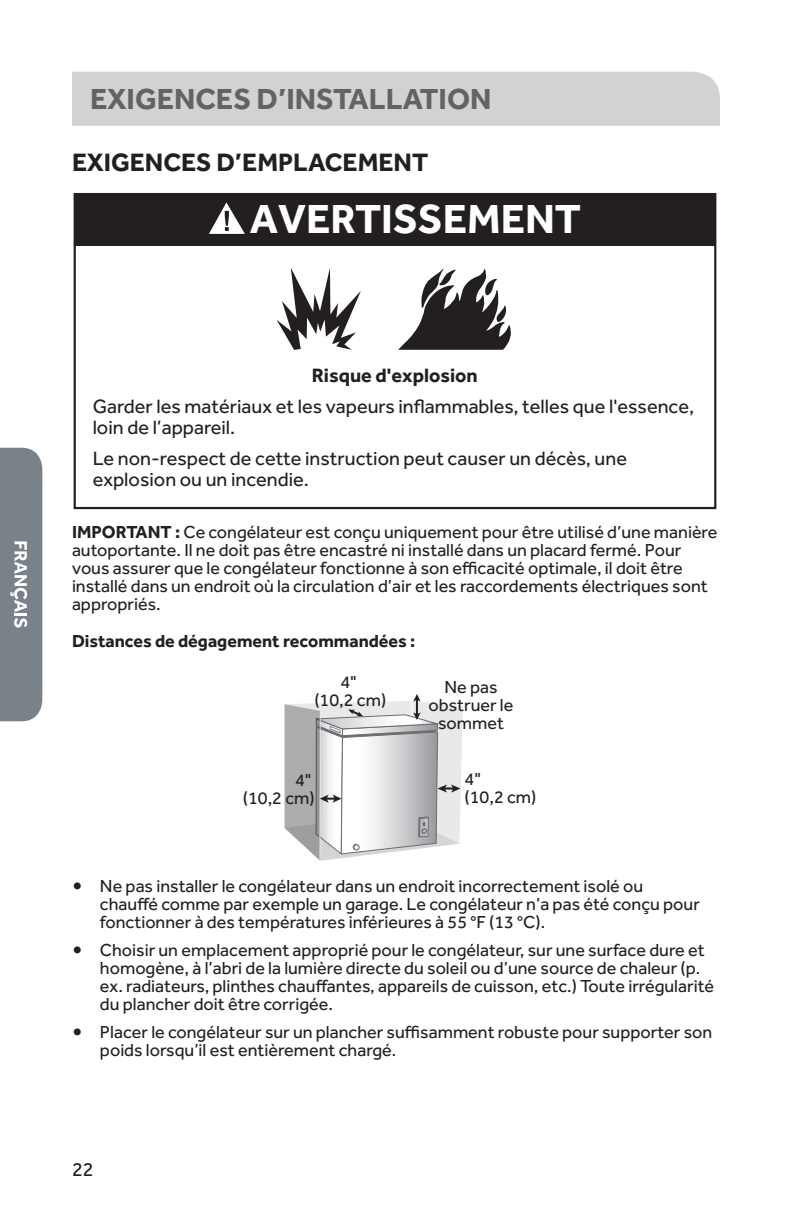
<style>
.page{position:relative;width:792px;height:1224px;background:#fff}
.page>*{position:absolute;margin:0;border:0;box-sizing:border-box;transform-origin:0 0}
.t1{font:700 42px "Effra";color:#fff}
.t2{font:700 30px "Effra";color:#636366}
.t3{font:700 26px "Effra";color:#231f20}
.t4{font:20px/21px "Effra";color:#231f20}
.t5{font:700 20px "Effra";color:#231f20}
.t6{font:18px/18px "Effra";color:#231f20}
.t7{font:700 18px "Effra";color:#231f20}
.s1{font-weight:700}
.s2{font-weight:700;font-size:24px}
</style>
<div class="page">
<svg style="left:0;top:448px;width:42px;height:273px;background:#818890"></svg>
<div style="left:72px;top:72px;width:648px;height:54px;background:#d1d2d4"></div>
<div style="left:74px;top:193px;width:642px;height:316px;border:2px solid #231f20"></div>
<div style="left:75px;top:194px;width:640px;height:52px;background:#231f20"></div>
<svg style="left:209px;top:202px;width:36px;height:32px"></svg>
<svg style="left:277px;top:268px;width:84px;height:82px"></svg>
<svg style="left:398px;top:269px;width:113px;height:81px"></svg>
<svg style="left:284px;top:694px;width:179px;height:167px"></svg>
<h2 class="t2" style="left:90px;top:81px;width:403px">EXIGENCES D’INSTALLATION</h2>
<h3 class="t3" style="left:72px;top:146px;width:358px">EXIGENCES D’EMPLACEMENT</h3>
<h1 class="t1" style="left:250px;top:194px;width:333px">AVERTISSEMENT</h1>
<p class="t5" style="left:312px;top:363px;width:167px">Risque d'explosion</p>
<p class="t4" style="left:93px;top:395px;width:603px">Garder les matériaux et les vapeurs inflammables, telles que l'essence, loin de l’appareil.</p>
<p class="t4" style="left:93px;top:447px;width:536px">Le non-respect de cette instruction peut causer un décès, une explosion ou un incendie.</p>
<p class="t6" style="left:72px;top:523px;width:647px"><span class="s1">IMPORTANT :</span> Ce congélateur est conçu uniquement pour être utilisé d’une manière autoportante. Il ne doit pas être encastré ni installé dans un placard fermé. Pour vous assurer que le congélateur fonctionne à son efficacité optimale, il doit être installé dans un endroit où la circulation d’air et les raccordements électriques sont appropriés.</p>
<p class="t7" style="left:72px;top:630px;width:345px">Distances de dégagement recommandées :</p>
<p class="t6" style="left:314px;top:673px;width:73px;text-align:center">4"<br>(10,2 cm)</p>
<p class="t6" style="left:429px;top:678px;width:86px;text-align:center">Ne pas obstruer le sommet</p>
<p class="t6" style="left:243px;top:770px;width:73px;text-align:right">4"<br>(10,2 cm)</p>
<p class="t6" style="left:465px;top:769px;width:73px">4"<br>(10,2 cm)</p>
<p class="t6" style="left:100px;top:877px;width:601px;text-indent:-28px"><span class="s2">•</span> Ne pas installer le congélateur dans un endroit incorrectement isolé ou chauffé comme par exemple un garage. Le congélateur n’a pas été conçu pour fonctionner à des températures inférieures à 55 °F (13 °C).</p>
<p class="t6" style="left:100px;top:941px;width:616px;text-indent:-28px"><span class="s2">•</span> Choisir un emplacement approprié pour le congélateur, sur une surface dure et homogène, à l’abri de la lumière directe du soleil ou d’une source de chaleur (p. ex. radiateurs, plinthes chauffantes, appareils de cuisson, etc.) Toute irrégularité du plancher doit être corrigée.</p>
<p class="t6" style="left:100px;top:1023px;width:614px;text-indent:-28px"><span class="s2">•</span> Placer le congélateur sur un plancher suffisamment robuste pour supporter son poids lorsqu’il est entièrement chargé.</p>
<p class="t4" style="left:72px;top:1158px;width:23px">22</p>
</div>
